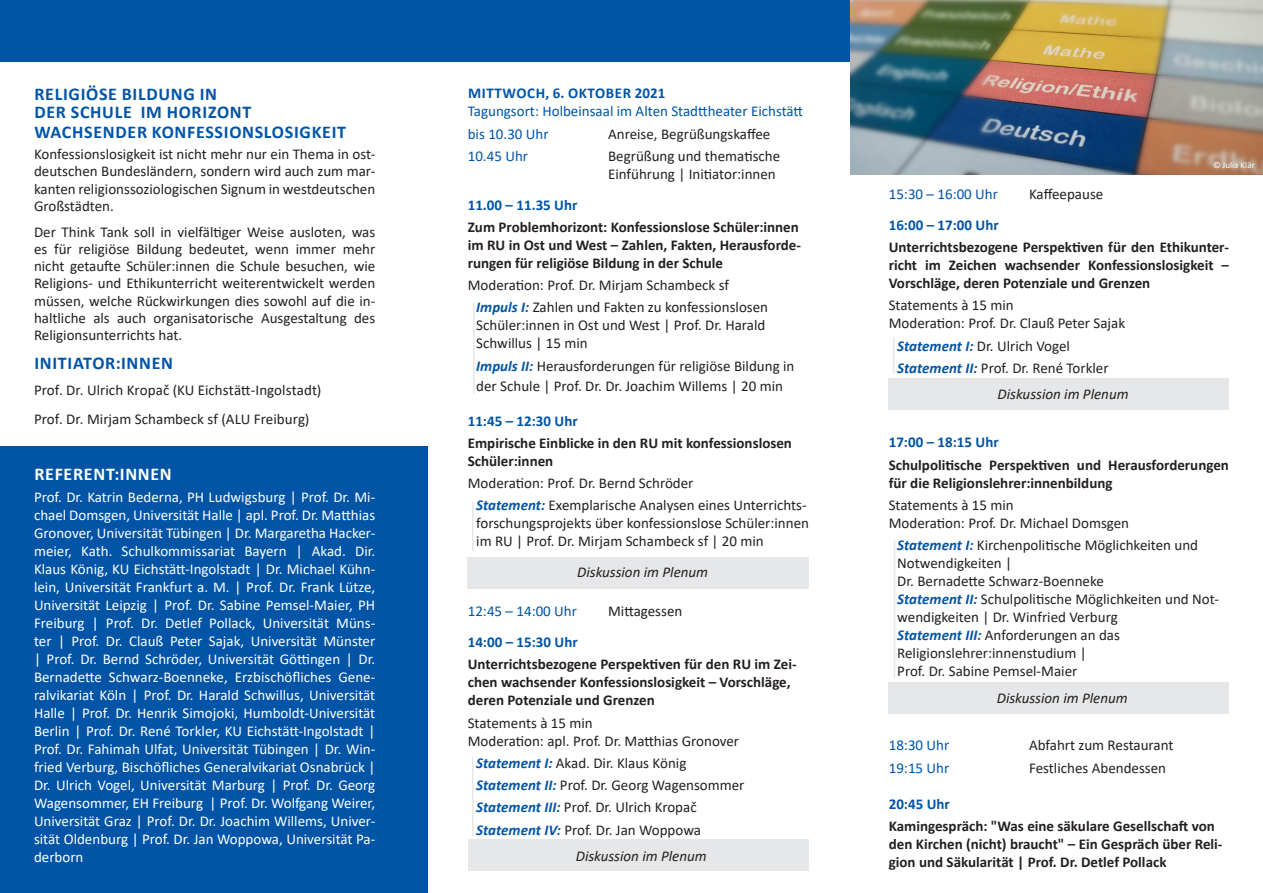
<style>
.page{position:relative;width:1263px;height:893px;background:#fff}
.page>*{position:absolute;margin:0;border:0;box-sizing:border-box;transform-origin:0 0}
.t1{font:700 18px/18px "Calibri";letter-spacing:.04em;color:#0154a6}
.t2{font:700 18px "Calibri";letter-spacing:.04em;color:#fff}
.t3{font:15px/17.2px "Calibri";color:#231f20}
.t4{font:15px/18px "Calibri";color:#fff;text-align:justify}
.t5{font:700 15px/18px "Calibri";color:#231f20}
.t6{font:15px "Calibri";color:#0154a6}
.t7{font:700 15px "Calibri";color:#0154a6}
.t8{font:italic 15px "Calibri";color:#231f20}
.t9{font:700 15px "Calibri";letter-spacing:.04em;color:#0154a6}
.t10{font:9px "Calibri";color:#fff}
.s1{font-weight:700;font-style:italic;color:#0154a6}
</style>
<div class="page">
<div style="left:0;top:446px;width:427px;height:447px;background:#0154a6"></div>
<div style="left:889px;top:378px;width:340px;height:31px;background:#e6e7e9"></div>
<div style="left:889px;top:682px;width:340px;height:32px;background:#e6e7e9"></div>
<div style="left:469px;top:840px;width:340px;height:31px;background:#e6e7e9"></div>
<div style="left:468px;top:557px;width:341px;height:31px;background:#e6e7e9"></div>
<div style="left:0;top:0;width:1263px;height:62px;background:#0154a6"></div>
<hr style="left:473px;top:303px;width:2px;height:91px;background:#e6e7e9">
<hr style="left:472px;top:502px;width:1px;height:49px;background:#e6e7e9">
<hr style="left:472px;top:757px;width:1px;height:79px;background:#e6e7e9">
<hr style="left:893px;top:337px;width:1px;height:37px;background:#e6e7e9">
<hr style="left:894px;top:540px;width:1px;height:138px;background:#e6e7e9">
<img style="left:850px;top:0;width:413px;height:174px">
<p class="t1" style="left:34px;top:85px;width:218px">RELIGIÖSE BILDUNG IN<br>DER SCHULE IM HORIZONT</p>
<p class="t1" style="left:34px;top:122px;width:313px">WACHSENDER KONFESSIONSLOSIGKEIT</p>
<p class="t3" style="left:34px;top:145px;width:343px;text-align:justify">Konfessionslosigkeit ist nicht mehr nur ein Thema in ost&shy;deutschen Bundesländern, sondern wird auch zum mar&shy;kanten religionssoziologischen Signum in westdeutschen Großstädten.</p>
<p class="t3" style="left:34px;top:223px;width:343px;text-align:justify">Der Think Tank soll in vielfältiger Weise ausloten, was es für religiöse Bildung bedeutet, wenn immer mehr nicht getaufte Schüler:innen die Schule besuchen, wie Religions- und Ethikunterricht weiterentwickelt werden müssen, welche Rückwirkungen dies sowohl auf die in&shy;haltliche als auch organisatorische Ausgestaltung des Religionsunterrichts hat.</p>
<p class="t1" style="left:34px;top:354px;width:140px">INITIATOR:INNEN</p>
<p class="t3" style="left:34px;top:381px;width:289px">Prof. Dr. Ulrich Kropač (KU Eichstätt-Ingolstadt)</p>
<p class="t3" style="left:34px;top:410px;width:277px">Prof. Dr. Mirjam Schambeck sf (ALU Freiburg)</p>
<p class="t2" style="left:34px;top:461px;width:139px">REFERENT:INNEN</p>
<p class="t4" style="left:34px;top:488px;width:343px">Prof. Dr. Katrin Bederna, PH Ludwigsburg | Prof. Dr. Mi&shy;chael Domsgen, Universität Halle | apl. Prof. Dr. Matthias Gronover, Universität Tübingen | Dr. Margaretha Hacker-</p>
<p class="t4" style="left:34px;top:542px;width:343px">meier, Kath. Schulkommissariat Bayern | Akad. Dir.<br>Klaus König, KU Eichstätt-Ingolstadt | Dr. Michael Kühn&shy;lein, Universität Frankfurt a. M. | Prof. Dr. Frank Lütze, Universität Leipzig | Prof. Dr. Sabine Pemsel-Maier, PH Freiburg | Prof. Dr. Detlef Pollack, Universität Müns&shy;ter | Prof. Dr. Clauß Peter Sajak, Universität Münster | Prof. Dr. Bernd Schröder, Universität Göttingen | Dr.<br>Bernadette Schwarz-Boenneke, Erzbischöfliches Gene&shy;ralvikariat Köln | Prof. Dr. Harald Schwillus, Universität Halle | Prof. Dr. Henrik Simojoki, Humboldt-Universität Berlin | Prof. Dr. René Torkler, KU Eichstätt-Ingolstadt | Prof. Dr. Fahimah Ulfat, Universität Tübingen | Dr. Win&shy;fried Verburg, Bischöfliches Generalvikariat Osnabrück | Dr. Ulrich Vogel, Universität Marburg | Prof. Dr. Georg Wagensommer, EH Freiburg | Prof. Dr. Wolfgang Weirer, Universität Graz | Prof. Dr. Dr. Joachim Willems, Univer&shy;sität Oldenburg | Prof. Dr. Jan Woppowa, Universität Pa-</p>
<p class="t9" style="left:468px;top:83px;width:199px">MITTWOCH, 6. OKTOBER 2021</p>
<p class="t6" style="left:468px;top:101px;width:337px">Tagungsort: Holbeinsaal im Alten Stadttheater Eichstätt</p>
<p class="t6" style="left:468px;top:123px;width:82px">bis 10.30 Uhr</p>
<p class="t3" style="left:608px;top:125px;width:164px">Anreise, Begrüßungskaffee</p>
<p class="t6" style="left:468px;top:146px;width:62px">10.45 Uhr</p>
<p class="t3" style="left:608px;top:147px;width:174px">Begrüßung und thematische</p>
<p class="t3" style="left:608px;top:165px;width:169px">Einführung | Initiator:innen</p>
<p class="t7" style="left:468px;top:194px;width:111px">11.00 – 11.35 Uhr</p>
<p class="t5" style="left:468px;top:218px;width:335px">Zum Problemhorizont: Konfessionslose Schüler:innen im RU in Ost und West – Zahlen, Fakten, Herausforde&shy;rungen für religiöse Bildung in der Schule</p>
<p class="t3" style="left:468px;top:276px;width:263px">Moderation: Prof. Dr. Mirjam Schambeck sf</p>
<p class="t3" style="left:476px;top:298px;width:293px;line-height:18px"><span class="s1">Impuls I:</span> Zahlen und Fakten zu konfessionslosen<br>Schüler:innen in Ost und West | Prof. Dr. Harald<br>Schwillus | 15 min</p>
<p class="t3" style="left:476px;top:355px;width:320px;line-height:19.8px"><span class="s1">Impuls II:</span> Herausforderungen für religiöse Bildung in der Schule | Prof. Dr. Dr. Joachim Willems | 20 min</p>
<p class="t7" style="left:468px;top:410px;width:111px">11:45 – 12:30 Uhr</p>
<p class="t5" style="left:468px;top:434px;width:326px">Empirische Einblicke in den RU mit konfessionslosen<br>Schüler:innen</p>
<p class="t3" style="left:468px;top:474px;width:227px">Moderation: Prof. Dr. Bernd Schröder</p>
<p class="t3" style="left:476px;top:496px;width:334px;line-height:18px"><span class="s1">Statement:</span> Exemplarische Analysen eines Unterrichts&shy;forschungsprojekts über konfessionslose Schüler:innen im RU | Prof. Dr. Mirjam Schambeck sf | 20 min</p>
<p class="t8" style="left:577px;top:562px;width:132px">Diskussion im Plenum</p>
<p class="t6" style="left:468px;top:601px;width:111px">12:45 – 14:00 Uhr</p>
<p class="t3" style="left:608px;top:602px;width:76px">Mittagessen</p>
<p class="t7" style="left:468px;top:631px;width:111px">14:00 – 15:30 Uhr</p>
<p class="t5" style="left:468px;top:655px;width:330px">Unterrichtsbezogene Perspektiven für den RU im Zei&shy;chen wachsender Konfessionslosigkeit – Vorschläge, deren Potenziale und Grenzen</p>
<p class="t3" style="left:468px;top:714px;width:127px">Statements à 15 min</p>
<p class="t3" style="left:468px;top:732px;width:273px">Moderation: apl. Prof. Dr. Matthias Gronover</p>
<p class="t3" style="left:476px;top:754px;width:212px"><span class="s1">Statement I:</span> Akad. Dir. Klaus König</p>
<p class="t3" style="left:476px;top:776px;width:270px"><span class="s1">Statement II:</span> Prof. Dr. Georg Wagensommer</p>
<p class="t3" style="left:476px;top:798px;width:222px"><span class="s1">Statement III:</span> Prof. Dr. Ulrich Kropač</p>
<p class="t3" style="left:476px;top:821px;width:226px"><span class="s1">Statement IV:</span> Prof. Dr. Jan Woppowa</p>
<p class="t8" style="left:576px;top:846px;width:132px">Diskussion im Plenum</p>
<p class="t10" style="left:1213px;top:159px;width:43px">© Julia Klär</p>
<p class="t6" style="left:889px;top:184px;width:111px">15:30 – 16:00 Uhr</p>
<p class="t3" style="left:1029px;top:185px;width:76px">Kaffeepause</p>
<p class="t7" style="left:889px;top:214px;width:111px">16:00 – 17:00 Uhr</p>
<p class="t5" style="left:889px;top:238px;width:342px;text-align:justify">Unterrichtsbezogene Perspektiven für den Ethikunter&shy;richt im Zeichen wachsender Konfessionslosigkeit – Vorschläge, deren Potenziale und Grenzen</p>
<p class="t3" style="left:889px;top:296px;width:127px">Statements à 15 min</p>
<p class="t3" style="left:889px;top:314px;width:238px">Moderation: Prof. Dr. Clauß Peter Sajak</p>
<p class="t3" style="left:897px;top:337px;width:174px"><span class="s1">Statement I:</span> Dr. Ulrich Vogel</p>
<p class="t3" style="left:897px;top:359px;width:213px"><span class="s1">Statement II:</span> Prof. Dr. René Torkler</p>
<p class="t8" style="left:998px;top:384px;width:132px">Diskussion im Plenum</p>
<p class="t7" style="left:889px;top:432px;width:111px">17:00 – 18:15 Uhr</p>
<p class="t5" style="left:889px;top:455px;width:342px">Schulpolitische Perspektiven und Herausforderungen für die Religionslehrer:innenbildung</p>
<p class="t3" style="left:889px;top:496px;width:127px">Statements à 15 min</p>
<p class="t3" style="left:889px;top:514px;width:242px">Moderation: Prof. Dr. Michael Domsgen</p>
<p class="t3" style="left:897px;top:536px;width:302px;line-height:18px"><span class="s1">Statement I:</span> Kirchenpolitische Möglichkeiten und<br>Notwendigkeiten |</p>
<p class="t3" style="left:897px;top:572px;width:208px">Dr. Bernadette Schwarz-Boenneke</p>
<p class="t3" style="left:897px;top:590px;width:323px;line-height:18px"><span class="s1">Statement II:</span> Schulpolitische Möglichkeiten und Not&shy;wendigkeiten | Dr. Winfried Verburg</p>
<p class="t3" style="left:897px;top:626px;width:224px;line-height:18px"><span class="s1">Statement III:</span> Anforderungen an das<br>Religionslehrer:innenstudium |</p>
<p class="t3" style="left:897px;top:662px;width:182px">Prof. Dr. Sabine Pemsel-Maier</p>
<p class="t8" style="left:997px;top:687px;width:132px">Diskussion im Plenum</p>
<p class="t6" style="left:889px;top:735px;width:62px">18:30 Uhr</p>
<p class="t3" style="left:1029px;top:736px;width:146px">Abfahrt zum Restaurant</p>
<p class="t6" style="left:889px;top:757px;width:62px">19:15 Uhr</p>
<p class="t3" style="left:1029px;top:759px;width:138px">Festliches Abendessen</p>
<p class="t7" style="left:889px;top:793px;width:63px">20:45 Uhr</p>
<p class="t5" style="left:889px;top:817px;width:335px">Kamingespräch: "Was eine säkulare Gesellschaft von den Kirchen (nicht) braucht" – Ein Gespräch über Reli&shy;gion und Säkularität | Prof. Dr. Detlef Pollack</p>
</div>
